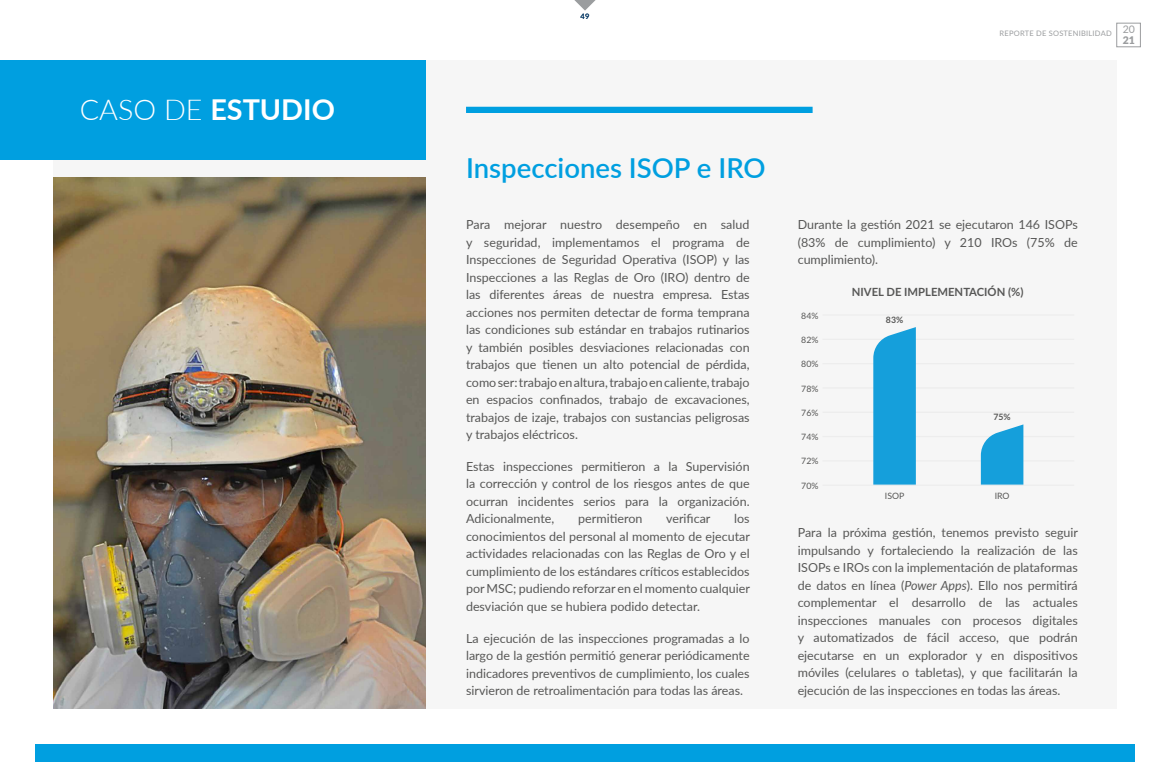
<style>
.page{position:relative;width:1170px;height:762px;background:#fff}
.page>*{position:absolute;margin:0;border:0;box-sizing:border-box;transform-origin:0 0}
.t1{font:700 28.75px "Lato";color:#fff}
.t2{font:600 27.5px "Lato";color:#009fe0}
.t3{font:12.5px/17.5px "Lato";color:#575756;text-align:justify}
.t4{font:700 11.25px "Lato";color:#575756}
.t5{font:900 10.5px "Lato";color:#9b9d9f}
.t6{font:8.75px "Lato";color:#575756}
.t7{font:700 8.75px "Lato";color:#575756}
.t8{font:7.5px "Lato";letter-spacing:.03em;color:#9b9d9f}
.t9{font:7.5px "Lato";color:#003461}
.s1{font-weight:300}
.s2{font-style:italic}
</style>
<div class="page">
<div style="left:1116px;top:23px;width:24px;height:24px;border:1px solid #9b9d9f"></div>
<svg style="left:574px;top:0;width:22px;height:11px"></svg>
<div style="left:35px;top:744px;width:1099px;height:18px;background:#009fe0"></div>
<div style="left:53px;top:60px;width:1063px;height:649px;background:#f6f6f6"></div>
<div style="left:0;top:60px;width:425px;height:99px;background:#009fe0"></div>
<img style="left:53px;top:177px;width:372px;height:532px">
<div style="left:466px;top:107px;width:346px;height:6px;background:#009fe0"></div>
<hr style="left:822px;top:314px;width:252px;height:2px;background:#ededed">
<hr style="left:822px;top:339px;width:252px;height:1px;background:#ededed">
<hr style="left:822px;top:363px;width:252px;height:1px;background:#ededed">
<hr style="left:822px;top:387px;width:252px;height:1px;background:#ededed">
<hr style="left:822px;top:412px;width:252px;height:1px;background:#ededed">
<hr style="left:822px;top:436px;width:252px;height:1px;background:#ededed">
<hr style="left:822px;top:460px;width:252px;height:1px;background:#ededed">
<svg style="left:873px;top:327px;width:42px;height:157px;background:#22a4dc"></svg>
<svg style="left:980px;top:424px;width:43px;height:60px;background:#39acdf"></svg>
<hr style="left:822px;top:484px;width:252px;height:2px;background:#ededed">
<h1 class="t1" style="left:80px;top:89px;width:257px"><span class="s1">CASO DE</span> ESTUDIO</h1>
<p class="t9" style="left:580px;top:11px;width:10px">49</p>
<p class="t8" style="left:999px;top:28px;width:137px">REPORTE DE SOSTENIBILIDAD <sup>20</sup></p>
<p class="t5" style="left:1122px;top:32px;width:14px">21</p>
<h2 class="t2" style="left:466px;top:148px;width:301px">Inspecciones ISOP e IRO</h2>
<p class="t3" style="left:466px;top:215px;width:285px">Para mejorar nuestro desempeño en salud y seguridad, implementamos el programa de Inspecciones de Seguridad Operativa (ISOP) y las Inspecciones a las Reglas de Oro (IRO) dentro de las diferentes áreas de nuestra empresa. Estas acciones nos permiten detectar de forma temprana las condiciones sub estándar en trabajos rutinarios y también posibles desviaciones relacionadas con trabajos que tienen un alto potencial de pérdida, como ser: trabajo en altura, trabajo en caliente, trabajo en espacios confinados, trabajo de excavaciones, trabajos de izaje, trabajos con sustancias peligrosas y trabajos eléctricos.</p>
<p class="t3" style="left:466px;top:457px;width:285px">Estas inspecciones permitieron a la Supervisión la corrección y control de los riesgos antes de que ocurran incidentes serios para la organización.<br>Adicionalmente,</p>
<p class="t3" style="left:466px;top:509px;width:285px;text-indent:268px">los conocimientos del personal al momento de ejecutar actividades relacionadas con las Reglas de Oro y el cumplimiento de los estándares críticos establecidos por MSC; pudiendo reforzar en el momento cualquier desviación que se hubiera podido detectar.</p>
<p class="t3" style="left:466px;top:629px;width:285px">La ejecución de las inspecciones programadas a lo largo de la gestión permitió generar periódicamente indicadores preventivos de cumplimiento, los cuales sirvieron de retroalimentación para todas las áreas.</p>
<p class="t3" style="left:578px;top:509px;width:66px">permitieron</p>
<p class="t3" style="left:666px;top:509px;width:46px">verificar</p>
<p class="t3" style="left:797px;top:215px;width:281px">Durante la gestión 2021 se ejecutaron 146 ISOPs (83% de cumplimiento) y 210 IROs (75% de cumplimiento).</p>
<p class="t6" style="left:801px;top:309px;width:19px">84%</p>
<p class="t6" style="left:801px;top:333px;width:19px">82%</p>
<p class="t6" style="left:801px;top:358px;width:19px">80%</p>
<p class="t6" style="left:801px;top:382px;width:19px">78%</p>
<p class="t6" style="left:801px;top:406px;width:19px">76%</p>
<p class="t6" style="left:801px;top:431px;width:19px">74%</p>
<p class="t6" style="left:801px;top:455px;width:19px">72%</p>
<p class="t6" style="left:801px;top:479px;width:19px">70%</p>
<p class="t4" style="left:851px;top:283px;width:173px">NIVEL DE IMPLEMENTACIÓN (%)</p>
<p class="t7" style="left:885px;top:313px;width:19px">83%</p>
<p class="t6" style="left:884px;top:490px;width:21px">ISOP</p>
<p class="t7" style="left:993px;top:410px;width:19px">75%</p>
<p class="t6" style="left:994px;top:490px;width:16px">IRO</p>
<p class="t3" style="left:797px;top:523px;width:282px">Para la próxima gestión, tenemos previsto seguir impulsando y fortaleciendo la realización de las ISOPs e IROs con la implementación de plataformas de datos en línea (<span class="s2">Power Apps</span>). Ello nos permitirá complementar el desarrollo de las actuales inspecciones manuales con procesos digitales y automatizados de fácil acceso, que podrán ejecutarse en un explorador y en dispositivos móviles (celulares o tabletas), y que facilitarán la ejecución de las inspecciones en todas las áreas.</p>
</div>
